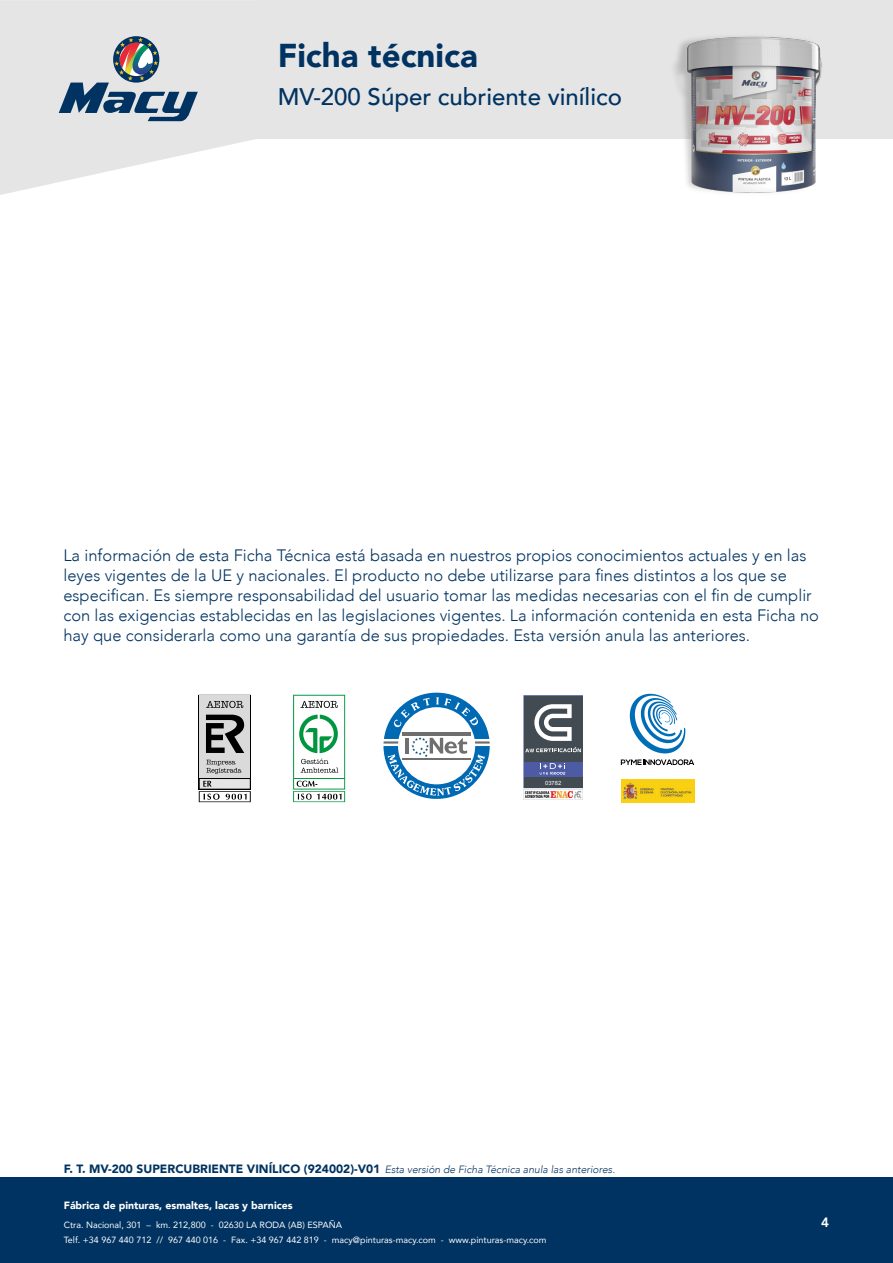
<style>
.page{position:relative;width:893px;height:1263px;background:#fff}
.page>*{position:absolute;margin:0;border:0;box-sizing:border-box;transform-origin:0 0}
.t1{font:900 33px "Avenir";color:#003361}
.t2{font:500 24px "Avenir";color:#003361}
.t3{font:300 16.5px/19.8px "Avenir";color:#003361}
.t4{font:800 13.5px "Avenir";color:#fff}
.t5{font:900 12px "Avenir";color:#003361}
.t6{font:900 10.5px "Avenir";color:#fff}
.t7{font:9px/15px "Avenir";color:#fff}
.t8{font:700 7.65px "Arial";color:#fff;scale:1.05 1}
.t9{font:5.7px "Arial";color:#fff}
.s1{font-weight:300;font-style:italic;font-size:10.5px}
</style>
<div class="page">
<div style="left:257px;top:0;width:636px;height:139px;background:#e6e5e5"></div>
<div style="left:0;top:1178px;width:733px;height:85px;background:#003361"></div>
<div style="left:730px;top:1178px;width:163px;height:85px;background:#003361"></div>
<img style="left:674px;top:36px;width:148px;height:157px">
<svg style="left:0;top:0;width:257px;height:195px;fill:#e6e5e5"></svg>
<svg style="left:59px;top:36px;width:139px;height:85px;background:#a3aeb9"></svg>
<svg style="left:199px;top:695px;width:52px;height:107px;background:#a5a5a5"></svg>
<svg style="left:293px;top:695px;width:52px;height:107px"></svg>
<svg style="left:383px;top:693px;width:107px;height:106px"></svg>
<img style="left:523px;top:790px;width:60px;height:10px">
<div style="left:523px;top:695px;width:60px;height:93px;background:#4d5aa4"></div>
<div style="left:524px;top:696px;width:58px;height:65px;background:#424a52"></div>
<svg style="left:534px;top:704px;width:38px;height:37px"></svg>
<svg style="left:540px;top:763px;width:25px;height:11px"></svg>
<div style="left:524px;top:777px;width:58px;height:10px;background:#424a52"></div>
<svg style="left:525px;top:747px;width:56px;height:5px"></svg>
<svg style="left:630px;top:694px;width:55px;height:59px"></svg>
<svg style="left:621px;top:759px;width:73px;height:6px"></svg>
<img style="left:621px;top:779px;width:73px;height:23px">
<h1 class="t1" style="left:278px;top:28px;width:201px">Ficha técnica</h1>
<h2 class="t2" style="left:278px;top:76px;width:346px">MV-200 Súper cubriente vinílico</h2>
<p class="t3" style="left:63px;top:546px;width:757px">La información de esta Ficha Técnica está basada en nuestros propios conocimientos actuales y en las leyes vigentes de la UE y nacionales. El producto no debe utilizarse para fines distintos a los que se especifican. Es siempre responsabilidad del usuario tomar las medidas necesarias con el fin de cumplir con las exigencias establecidas en las legislaciones vigentes. La información contenida en esta Ficha no hay que considerarla como una garantía de sus propiedades. Esta versión anula las anteriores.</p>
<p class="t8" style="left:543px;top:761px;width:6px">+</p>
<p class="t8" style="left:558px;top:761px;width:6px">+</p>
<p class="t9" style="left:545px;top:779px;width:18px">03782</p>
<p class="t5" style="left:64px;top:1158px;width:553px">F. T. MV-200 SUPERCUBRIENTE VINÍLICO (924002)-V01 <span class="s1">Esta versión de Ficha Técnica anula las anteriores.</span></p>
<p class="t6" style="left:64px;top:1196px;width:230px">Fábrica de pinturas, esmaltes, lacas y barnices</p>
<p class="t7" style="left:64px;top:1217px;width:484px">Ctra. Nacional, 301 – km. 212,800 - 02630 LA RODA (AB) ESPAÑA<br>Telf. +34 967 440 712 // 967 440 016 - Fax. +34 967 442 819 - macy@pinturas-macy.com - www.pinturas-macy.com</p>
<p class="t4" style="left:821px;top:1212px;width:9px">4</p>
</div>
